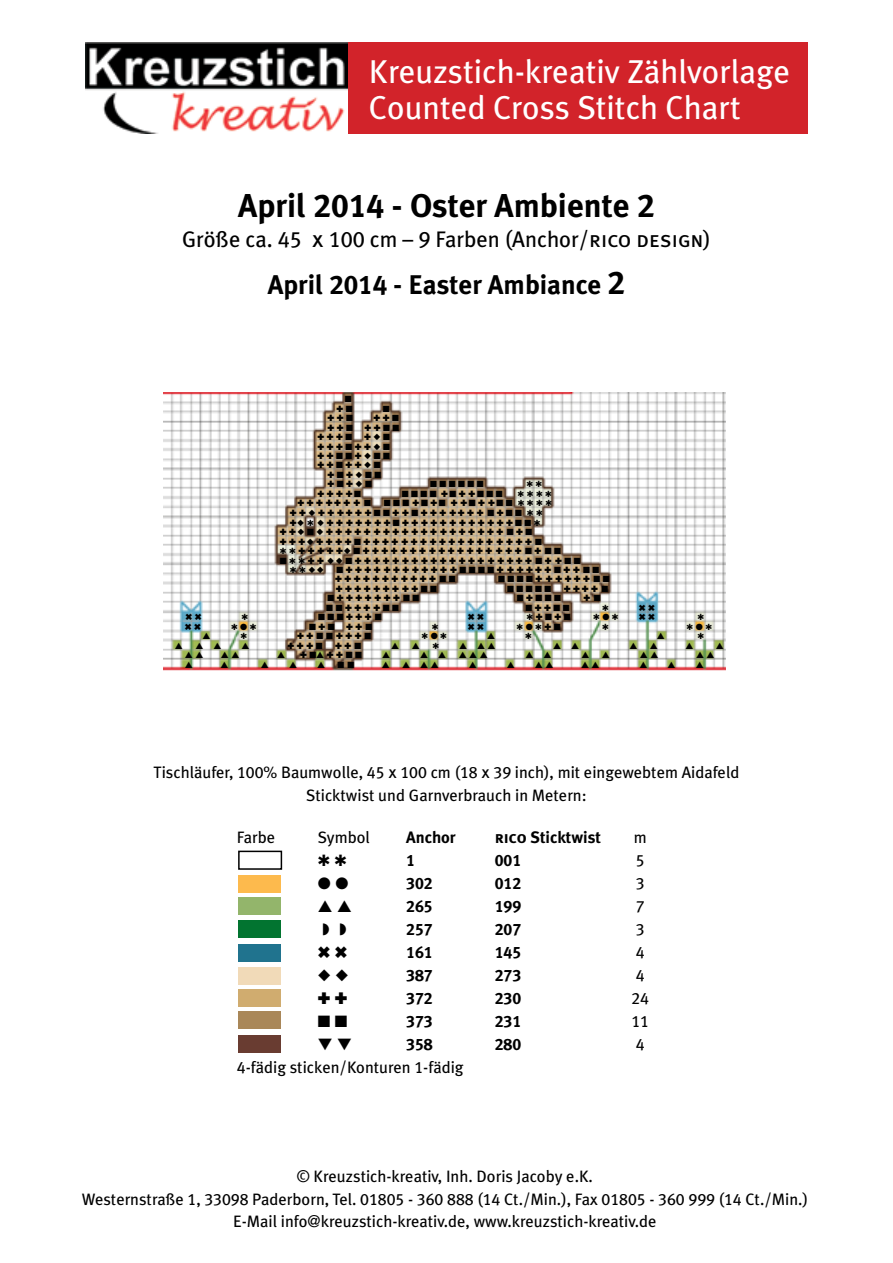
<style>
.page{position:relative;width:893px;height:1263px;background:#fff}
.page>*{position:absolute;margin:0;border:0;box-sizing:border-box;transform-origin:0 0}
.t1{font:33px/36px "Meta Plus";color:#fff}
.t2{font:700 33px "Meta Plus";color:#000}
.t3{font:700 27px "Meta Plus";color:#000}
.t4{font:22.5px "Meta Plus";color:#000}
.t5{font:16.5px/22.5px "Meta Plus";color:#000;text-align:center}
.t6{font:16.5px "Meta Plus Bold Caps";color:#000}
.t7{font:700 16.5px "Meta Plus";color:#000}
.t8{font:16.5px "Meta Plus Book Caps";color:#000}
.t9{font:9px "Zapf Dingbats ITC";color:#000}
.s1{font-family:"Meta Plus Bold Caps";font-weight:400}
.s2{font-family:"Meta Plus Book Caps"}
.s3{font-family:"Meta Plus Bold Caps";font-weight:400;font-size:33px}
</style>
<div class="page">
<div style="left:85px;top:43px;width:723px;height:91px;background:#d2232a"></div>
<div style="left:85px;top:43px;width:262px;height:94px;background:#fff"></div>
<img style="left:85px;top:43px;width:262px;height:90px">
<img style="left:164px;top:392px;width:561px;height:279px">
<div style="left:238px;top:920px;width:43px;height:18px;background:#027430"></div>
<div style="left:238px;top:897px;width:43px;height:18px;background:#93b56b"></div>
<div style="left:238px;top:944px;width:43px;height:17px;background:#20738e"></div>
<div style="left:238px;top:989px;width:43px;height:18px;background:#d0ac6f"></div>
<div style="left:238px;top:875px;width:43px;height:17px;background:#fdba4d"></div>
<div style="left:238px;top:851px;width:44px;height:19px;border:2px solid #000"></div>
<div style="left:238px;top:967px;width:43px;height:18px;background:#f1dab8"></div>
<div style="left:238px;top:1011px;width:43px;height:18px;background:#a98759"></div>
<div style="left:238px;top:1035px;width:43px;height:17px;background:#693c31"></div>
<svg style="left:639px;top:604px;width:16px;height:16px"></svg>
<svg style="left:185px;top:614px;width:25px;height:25px"></svg>
<svg style="left:185px;top:652px;width:18px;height:15px"></svg>
<svg style="left:221px;top:396px;width:397px;height:271px"></svg>
<svg style="left:630px;top:633px;width:45px;height:34px"></svg>
<svg style="left:686px;top:614px;width:38px;height:53px"></svg>
<h1 class="t1" style="left:369px;top:54px;width:423px">Kreuzstich-kreativ Zählvorlage<br>Counted Cross Stitch Chart</h1>
<h1 class="t2" style="left:238px;top:187px;width:418px">April <span class="s1">2014</span> - Oster Ambiente <span class="s1">2</span></h1>
<h3 class="t4" style="left:182px;top:226px;width:530px">Größe ca. <span class="s2">45 x 100</span> cm – <span class="s2">9</span> Farben (Anchor/<span class="s2">rico design</span>)</h3>
<h2 class="t3" style="left:268px;top:269px;width:359px">April <span class="s1">2014</span> - Easter Ambiance <span class="s3">2</span></h2>
<p class="t9" style="left:383px;top:404px;width:8px">■</p>
<p class="t9" style="left:298px;top:528px;width:28px">◆■◆</p>
<p class="t9" style="left:346px;top:414px;width:8px">■</p>
<p class="t9" style="left:392px;top:414px;width:8px">■</p>
<p class="t9" style="left:346px;top:423px;width:8px">■</p>
<p class="t9" style="left:345px;top:433px;width:46px">■ ◆ ■</p>
<p class="t9" style="left:345px;top:442px;width:46px">■ ◆■</p>
<p class="t9" style="left:364px;top:452px;width:27px">◆■■</p>
<p class="t9" style="left:336px;top:461px;width:46px">■ ◆■</p>
<p class="t9" style="left:337px;top:471px;width:46px">■ ◆■■</p>
<p class="t9" style="left:337px;top:480px;width:37px">■ ◆■</p>
<p class="t9" style="left:430px;top:480px;width:55px">■■■■■■</p>
<p class="t9" style="left:354px;top:489px;width:8px">■</p>
<p class="t9" style="left:402px;top:489px;width:36px">■■■■</p>
<p class="t9" style="left:449px;top:489px;width:55px">■ ■■■</p>
<p class="t9" style="left:364px;top:499px;width:46px">■ ■■■</p>
<p class="t9" style="left:469px;top:499px;width:45px">■ ■■</p>
<p class="t9" style="left:412px;top:509px;width:8px">■</p>
<p class="t9" style="left:487px;top:509px;width:36px">■ ■■</p>
<p class="t9" style="left:393px;top:518px;width:8px">■</p>
<p class="t9" style="left:354px;top:537px;width:8px">■</p>
<p class="t9" style="left:535px;top:537px;width:8px">■</p>
<p class="t9" style="left:525px;top:547px;width:37px">■ ■■</p>
<p class="t9" style="left:280px;top:556px;width:8px">■</p>
<p class="t9" style="left:327px;top:556px;width:27px">◆◆■</p>
<p class="t9" style="left:535px;top:556px;width:8px">■</p>
<p class="t9" style="left:337px;top:566px;width:8px">■</p>
<p class="t9" style="left:459px;top:566px;width:36px">■■■■</p>
<p class="t9" style="left:554px;top:566px;width:8px">■</p>
<p class="t9" style="left:498px;top:575px;width:36px">■■■■</p>
<p class="t9" style="left:507px;top:585px;width:46px">■■■■■</p>
<p class="t9" style="left:602px;top:585px;width:8px">■</p>
<p class="t9" style="left:327px;top:594px;width:8px">■</p>
<p class="t9" style="left:517px;top:594px;width:46px">■ ■■■</p>
<p class="t9" style="left:594px;top:594px;width:8px">■</p>
<p class="t9" style="left:525px;top:603px;width:46px">■ ■■</p>
<p class="t9" style="left:318px;top:613px;width:27px">■■■</p>
<p class="t9" style="left:375px;top:613px;width:8px">■</p>
<p class="t9" style="left:602px;top:613px;width:9px">●</p>
<p class="t9" style="left:240px;top:622px;width:9px">●</p>
<p class="t9" style="left:365px;top:622px;width:8px">■</p>
<p class="t9" style="left:696px;top:622px;width:9px">●</p>
<p class="t9" style="left:364px;top:632px;width:8px">■</p>
<p class="t9" style="left:431px;top:632px;width:9px">●</p>
<p class="t9" style="left:175px;top:641px;width:48px">▲ ▲ ▲</p>
<p class="t9" style="left:316px;top:641px;width:8px">■</p>
<p class="t9" style="left:354px;top:641px;width:8px">■</p>
<p class="t9" style="left:459px;top:641px;width:38px">▲ ▲ ▲</p>
<p class="t9" style="left:459px;top:651px;width:31px">▲▲▲</p>
<p class="t9" style="left:317px;top:660px;width:39px">▲ ■ ■</p>
<p class="t9" style="left:382px;top:660px;width:59px">▲ ▲ ▲ ▲</p>
<p class="t9" style="left:507px;top:660px;width:48px">▲ ▲ ▲</p>
<p class="t5" style="left:154px;top:761px;width:587px">Tischläufer, <span class="s2">100</span>% Baumwolle, <span class="s2">45 x 100</span> cm <span class="s2">(18 x 39</span> inch<span class="s2">),</span> mit eingewebtem Aidafeld<br>Sticktwist und Garnverbrauch in Metern:</p>
<p class="t5" style="left:237px;top:826px;width:40px">Farbe</p>
<p class="t5" style="left:318px;top:826px;width:54px">Symbol</p>
<p class="t7" style="left:406px;top:828px;width:51px">Anchor</p>
<p class="t7" style="left:495px;top:828px;width:108px"><span class="s1">rico</span> Sticktwist</p>
<p class="t5" style="left:634px;top:826px;width:15px">m</p>
<p class="t6" style="left:406px;top:851px;width:10px">1</p>
<p class="t6" style="left:495px;top:851px;width:28px">001</p>
<p class="t8" style="left:636px;top:851px;width:10px">5</p>
<p class="t6" style="left:406px;top:874px;width:28px">302</p>
<p class="t6" style="left:495px;top:874px;width:28px">012</p>
<p class="t8" style="left:636px;top:874px;width:10px">3</p>
<p class="t6" style="left:406px;top:897px;width:28px">265</p>
<p class="t6" style="left:495px;top:897px;width:28px">199</p>
<p class="t8" style="left:636px;top:897px;width:10px">7</p>
<p class="t6" style="left:406px;top:920px;width:28px">257</p>
<p class="t6" style="left:495px;top:920px;width:28px">207</p>
<p class="t8" style="left:636px;top:920px;width:10px">3</p>
<p class="t6" style="left:406px;top:943px;width:28px">161</p>
<p class="t6" style="left:495px;top:943px;width:28px">145</p>
<p class="t8" style="left:636px;top:943px;width:10px">4</p>
<p class="t6" style="left:406px;top:966px;width:28px">387</p>
<p class="t6" style="left:495px;top:966px;width:28px">273</p>
<p class="t8" style="left:636px;top:966px;width:10px">4</p>
<p class="t6" style="left:406px;top:989px;width:28px">372</p>
<p class="t6" style="left:495px;top:989px;width:28px">230</p>
<p class="t8" style="left:631px;top:989px;width:19px">24</p>
<p class="t6" style="left:406px;top:1012px;width:28px">373</p>
<p class="t6" style="left:495px;top:1012px;width:28px">231</p>
<p class="t8" style="left:631px;top:1012px;width:19px">11</p>
<p class="t6" style="left:406px;top:1035px;width:28px">358</p>
<p class="t6" style="left:495px;top:1035px;width:28px">280</p>
<p class="t8" style="left:636px;top:1035px;width:10px">4</p>
<p class="t5" style="left:237px;top:1056px;width:228px"><span class="s2">4</span>-fädig sticken/Konturen <span class="s2">1-</span>fädig</p>
<p class="t5" style="left:82px;top:1165px;width:728px">© Kreuzstich-kreativ, Inh. Doris Jacoby e.K.<br>Westernstraße <span class="s2">1</span>, <span class="s2">33098</span> Paderborn, Tel. <span class="s2">01805 - 360 888</span> (<span class="s2">14</span> Ct./Min.), Fax <span class="s2">01805 - 360 999</span> (<span class="s2">14</span> Ct./Min.)<br>E-Mail info@kreuzstich-kreativ.de, www.kreuzstich-kreativ.de</p>
</div>
